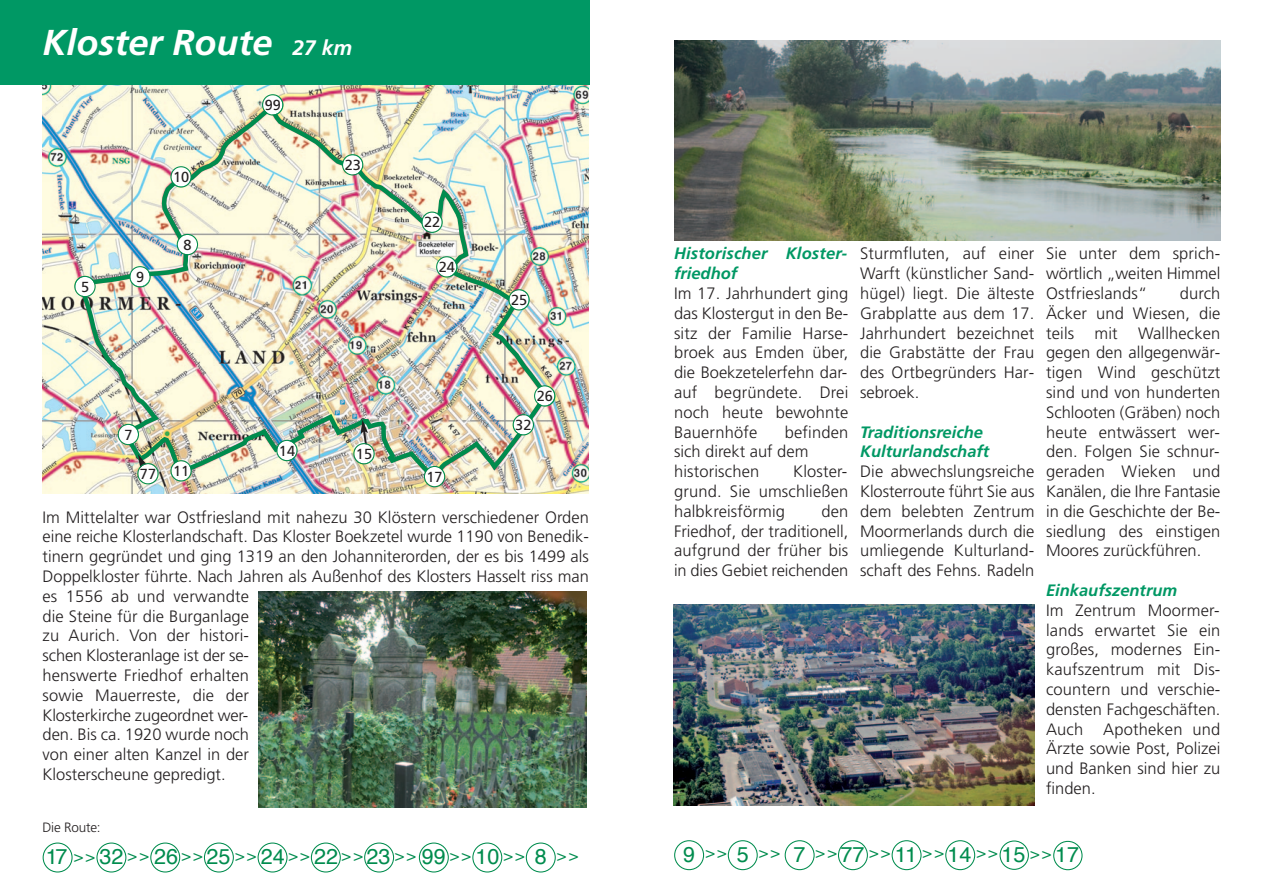
<style>
.page{position:relative;width:1263px;height:893px;background:#fff}
.page>*{position:absolute;margin:0;border:0;box-sizing:border-box;transform-origin:0 0}
.t1{font:italic 700 36px "Frutiger";color:#fff}
.t2{font:21.45px "Helvetica";color:#008c4e}
.t3{font:300 16.5px/19.8px "Frutiger";color:#231f20;text-align:justify}
.t4{font:italic 700 16.5px/19.8px "Frutiger";color:#009864}
.t5{font:15.15px "Helvetica";color:#008c4e}
.t6{font:14.55px "Frutiger";color:#231f20}
.t7{font:300 13.5px "Frutiger";letter-spacing:-.015em;color:#231f20}
.s1{font-size:21px}
</style>
<div class="page">
<img style="left:43px;top:84px;width:546px;height:410px">
<div style="left:0;top:0;width:590px;height:84px;background:#009864"></div>
<svg style="left:43px;top:842px;width:30px;height:30px"></svg>
<svg style="left:96px;top:842px;width:30px;height:30px"></svg>
<svg style="left:150px;top:842px;width:30px;height:30px"></svg>
<svg style="left:204px;top:842px;width:30px;height:30px"></svg>
<svg style="left:258px;top:842px;width:29px;height:30px"></svg>
<svg style="left:311px;top:842px;width:30px;height:30px"></svg>
<svg style="left:364px;top:842px;width:30px;height:30px"></svg>
<svg style="left:419px;top:842px;width:30px;height:30px"></svg>
<svg style="left:472px;top:842px;width:30px;height:30px"></svg>
<svg style="left:526px;top:842px;width:30px;height:30px"></svg>
<img style="left:258px;top:592px;width:329px;height:216px">
<svg style="left:674px;top:840px;width:30px;height:30px"></svg>
<svg style="left:728px;top:840px;width:30px;height:30px"></svg>
<svg style="left:785px;top:840px;width:30px;height:30px"></svg>
<svg style="left:838px;top:840px;width:30px;height:30px"></svg>
<svg style="left:892px;top:840px;width:29px;height:30px"></svg>
<svg style="left:945px;top:840px;width:30px;height:30px"></svg>
<svg style="left:999px;top:840px;width:30px;height:30px"></svg>
<img style="left:674px;top:605px;width:361px;height:201px">
<img style="left:674px;top:40px;width:546px;height:201px">
<img style="left:77px;top:99px;width:475px;height:384px">
<svg style="left:1053px;top:841px;width:29px;height:29px"></svg>
<svg style="left:74px;top:276px;width:22px;height:21px"></svg>
<svg style="left:118px;top:424px;width:21px;height:21px"></svg>
<svg style="left:170px;top:460px;width:22px;height:21px"></svg>
<svg style="left:276px;top:440px;width:22px;height:21px"></svg>
<svg style="left:424px;top:466px;width:21px;height:21px"></svg>
<svg style="left:513px;top:414px;width:21px;height:21px"></svg>
<svg style="left:534px;top:385px;width:21px;height:22px"></svg>
<svg style="left:508px;top:289px;width:22px;height:21px"></svg>
<svg style="left:436px;top:256px;width:21px;height:22px"></svg>
<svg style="left:421px;top:212px;width:22px;height:21px"></svg>
<svg style="left:342px;top:154px;width:21px;height:21px"></svg>
<svg style="left:262px;top:94px;width:21px;height:22px"></svg>
<svg style="left:170px;top:166px;width:22px;height:22px"></svg>
<svg style="left:177px;top:234px;width:21px;height:21px"></svg>
<svg style="left:129px;top:266px;width:22px;height:21px"></svg>
<svg style="left:137px;top:454px;width:22px;height:30px"></svg>
<svg style="left:353px;top:420px;width:22px;height:44px"></svg>
<p class="t1" style="left:43px;top:28px;width:311px">Kloster Route <span class="s1">27 km</span></p>
<p class="t6" style="left:81px;top:281px;width:10px">5</p>
<p class="t6" style="left:136px;top:271px;width:10px">9</p>
<p class="t6" style="left:173px;top:171px;width:18px">10</p>
<p class="t6" style="left:183px;top:239px;width:10px">8</p>
<p class="t6" style="left:124px;top:429px;width:10px">7</p>
<p class="t6" style="left:140px;top:468px;width:18px">77</p>
<p class="t6" style="left:173px;top:465px;width:18px">11</p>
<p class="t6" style="left:265px;top:99px;width:18px">99</p>
<p class="t6" style="left:345px;top:159px;width:18px">23</p>
<p class="t6" style="left:424px;top:216px;width:18px">22</p>
<p class="t6" style="left:439px;top:261px;width:18px">24</p>
<p class="t6" style="left:279px;top:445px;width:18px">14</p>
<p class="t6" style="left:356px;top:448px;width:18px">15</p>
<p class="t6" style="left:426px;top:471px;width:18px">17</p>
<p class="t6" style="left:511px;top:294px;width:18px">25</p>
<p class="t6" style="left:537px;top:390px;width:18px">26</p>
<p class="t6" style="left:515px;top:419px;width:18px">32</p>
<p class="t3" style="left:43px;top:508px;width:548px;text-align:left">Im Mittelalter war Ostfriesland mit nahezu 30 Klöstern verschiedener Orden eine reiche Klosterlandschaft. Das Kloster Boekzetel wurde 1190 von Benedik&shy;tinern gegründet und ging 1319 an den Johanniterorden, der es bis 1499 als Doppelkloster führte. Nach Jahren als Außenhof des Klosters Hasselt riss man es 1556 ab und verwandte<br>die Steine für die Burganlage<br>zu Aurich. Von der histori-<br>schen Klosteranlage ist der se-<br>henswerte Friedhof erhalten<br>sowie Mauerreste, die der<br>Klosterkirche zugeordnet wer-<br>den. Bis ca. 1920 wurde noch<br>von einer alten Kanzel in der<br>Klosterscheune gepredigt.</p>
<p class="t7" style="left:43px;top:822px;width:60px">Die Route:</p>
<p class="t2" style="left:46px;top:847px;width:23px">17</p>
<p class="t5" style="left:74px;top:850px;width:22px">&gt;&gt;</p>
<p class="t2" style="left:99px;top:847px;width:25px">32</p>
<p class="t5" style="left:128px;top:849px;width:22px">&gt;&gt;</p>
<p class="t2" style="left:154px;top:847px;width:25px">26</p>
<p class="t5" style="left:182px;top:849px;width:22px">&gt;&gt;</p>
<p class="t2" style="left:207px;top:847px;width:25px">25</p>
<p class="t5" style="left:235px;top:849px;width:22px">&gt;&gt;</p>
<p class="t2" style="left:261px;top:847px;width:25px">24</p>
<p class="t5" style="left:289px;top:849px;width:22px">&gt;&gt;</p>
<p class="t2" style="left:314px;top:847px;width:25px">22</p>
<p class="t5" style="left:342px;top:849px;width:22px">&gt;&gt;</p>
<p class="t2" style="left:367px;top:847px;width:25px">23</p>
<p class="t5" style="left:395px;top:849px;width:22px">&gt;&gt;</p>
<p class="t2" style="left:422px;top:847px;width:25px">99</p>
<p class="t5" style="left:450px;top:849px;width:22px">&gt;&gt;</p>
<p class="t2" style="left:475px;top:847px;width:25px">10</p>
<p class="t5" style="left:504px;top:849px;width:22px">&gt;&gt;</p>
<p class="t2" style="left:535px;top:847px;width:13px">8</p>
<p class="t5" style="left:557px;top:849px;width:22px">&gt;&gt;</p>
<p class="t4" style="left:674px;top:245px;width:175px">Historischer Kloster&shy;friedhof</p>
<p class="t3" style="left:674px;top:285px;width:176px">Im 17. Jahrhundert ging das Klostergut in den Be&shy;sitz der Familie Harse&shy;broek aus Emden über, die Boekzetelerfehn dar&shy;auf begründete. Drei noch heute bewohnte Bauernhöfe</p>
<p class="t3" style="left:674px;top:423px;width:176px;text-indent:111px">befinden sich direkt auf dem</p>
<p class="t3" style="left:674px;top:463px;width:87px">historischen</p>
<p class="t3" style="left:674px;top:463px;width:176px;text-indent:119px">Kloster&shy;grund. Sie umschließen halbkreisförmig</p>
<p class="t3" style="left:674px;top:502px;width:176px;text-indent:147px">den Friedhof, der traditionell, aufgrund der früher bis in dies Gebiet reichenden</p>
<p class="t3" style="left:860px;top:245px;width:176px">Sturmfluten, auf einer Warft (künstlicher Sand&shy;hügel) liegt. Die älteste Grabplatte aus dem 17.<br>Jahrhundert bezeichnet die Grabstätte der Frau des Ortbegründers Har&shy;sebroek.</p>
<p class="t4" style="left:860px;top:423px;width:124px">Traditionsreiche</p>
<p class="t4" style="left:860px;top:443px;width:131px">Kulturlandschaft</p>
<p class="t3" style="left:860px;top:463px;width:176px">Die abwechslungsreiche Klosterroute führt Sie aus dem belebten Zentrum Moormerlands durch die umliegende Kulturland&shy;schaft des Fehns. Radeln</p>
<p class="t3" style="left:1046px;top:245px;width:176px">Sie unter dem sprich&shy;wörtlich „weiten Himmel Ostfrieslands“</p>
<p class="t3" style="left:1046px;top:285px;width:176px;text-indent:134px">durch Äcker und Wiesen, die teils mit Wallhecken gegen den allgegenwär&shy;tigen Wind geschützt sind und von hunderten Schlooten (Gräben) noch heute entwässert wer&shy;den. Folgen Sie schnur&shy;geraden Wieken und Kanälen, die Ihre Fantasie in die Geschichte der Be&shy;siedlung des einstigen Moores zurückführen.</p>
<p class="t4" style="left:1046px;top:582px;width:133px">Einkaufszentrum</p>
<p class="t3" style="left:1046px;top:601px;width:176px">Im Zentrum Moormer&shy;lands erwartet Sie ein großes, modernes Ein&shy;kaufszentrum mit Dis&shy;countern und verschie&shy;densten Fachgeschäften.<br>Auch Apotheken und Ärzte sowie Post, Polizei und Banken sind hier zu finden.</p>
<p class="t2" style="left:683px;top:845px;width:13px">9</p>
<p class="t5" style="left:706px;top:847px;width:22px">&gt;&gt;</p>
<p class="t2" style="left:737px;top:845px;width:13px">5</p>
<p class="t5" style="left:759px;top:847px;width:22px">&gt;&gt;</p>
<p class="t2" style="left:794px;top:845px;width:13px">7</p>
<p class="t5" style="left:816px;top:847px;width:22px">&gt;&gt;</p>
<p class="t2" style="left:841px;top:845px;width:25px">77</p>
<p class="t5" style="left:869px;top:847px;width:22px">&gt;&gt;</p>
<p class="t2" style="left:895px;top:845px;width:24px">11</p>
<p class="t5" style="left:923px;top:847px;width:22px">&gt;&gt;</p>
<p class="t2" style="left:947px;top:845px;width:25px">14</p>
<p class="t5" style="left:977px;top:847px;width:22px">&gt;&gt;</p>
<p class="t2" style="left:1001px;top:845px;width:25px">15</p>
<p class="t5" style="left:1030px;top:847px;width:22px">&gt;&gt;</p>
<p class="t2" style="left:1055px;top:845px;width:25px">17</p>
</div>
